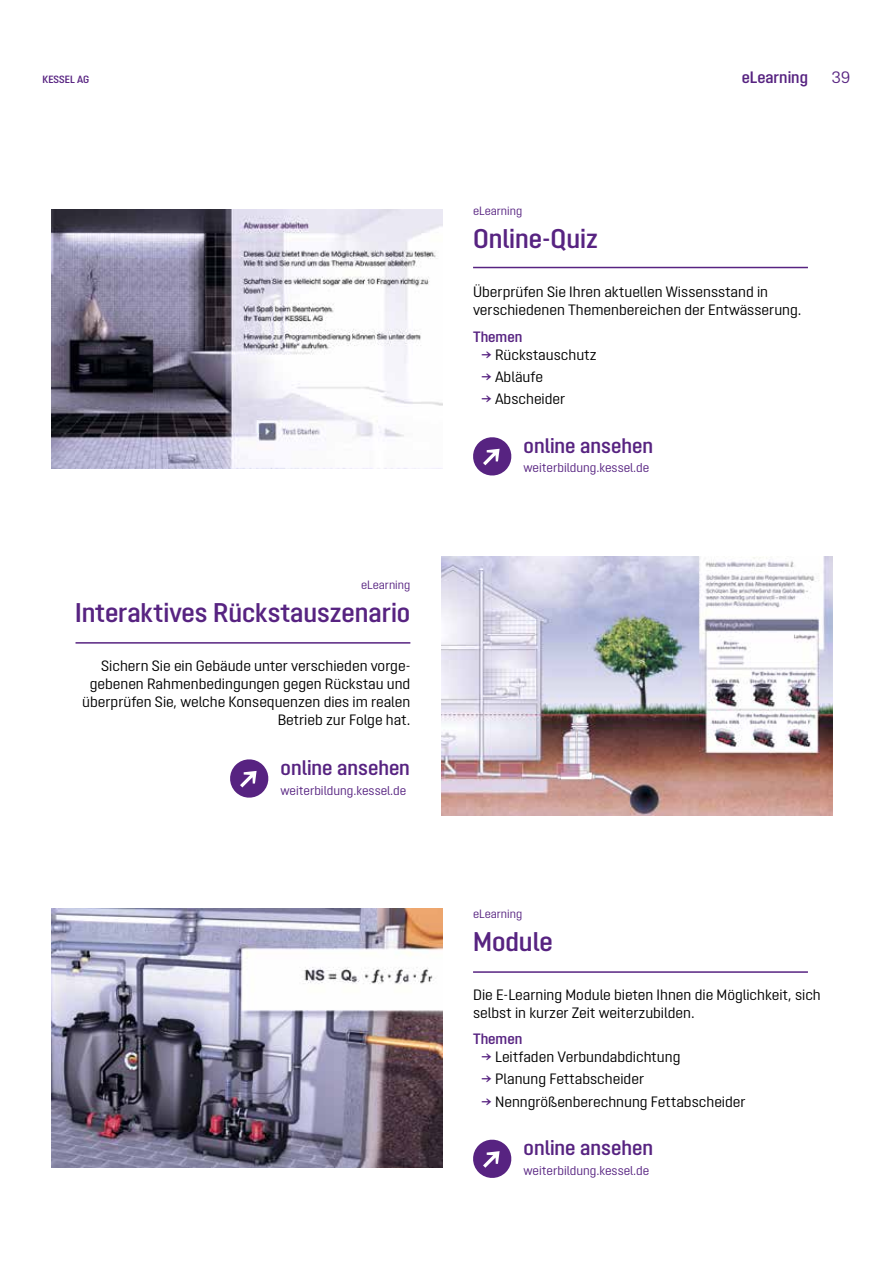
<style>
.page{position:relative;width:893px;height:1263px;background:#fff}
.page>*{position:absolute;margin:0;border:0;box-sizing:border-box;transform-origin:0 0}
.t1{font:600 27px "Opinion Pro";color:#572381}
.t2{font:600 21px "Opinion Pro";color:#572381}
.t3{font:600 16.5px "Opinion Pro";color:#572381}
.t4{font:16.5px "Opinion Pro";color:#572381}
.t5{font:15px/18px "Opinion Pro";color:#000}
.t6{font:600 15px "Opinion Pro";color:#572381}
.t7{font:12.75px "Opinion Pro";color:#572381}
.t8{font:12px "Opinion Pro";color:#572381}
.t9{font:600 10.5px "Opinion Pro";color:#572381}
.s1{font-weight:600;color:#572381}
</style>
<div class="page">
<hr style="left:473px;top:267px;width:335px;height:1px;background:#572381">
<hr style="left:76px;top:642px;width:334px;height:2px;background:#572381">
<hr style="left:473px;top:971px;width:335px;height:2px;background:#572381">
<svg style="left:473px;top:437px;width:39px;height:39px"></svg>
<svg style="left:230px;top:759px;width:39px;height:39px"></svg>
<svg style="left:473px;top:1139px;width:39px;height:39px"></svg>
<img style="left:51px;top:209px;width:391px;height:259px">
<img style="left:51px;top:909px;width:391px;height:258px">
<img style="left:442px;top:557px;width:391px;height:258px">
<p class="t9" style="left:43px;top:74px;width:48px">KESSEL AG</p>
<p class="t3" style="left:742px;top:68px;width:68px">eLearning</p>
<p class="t4" style="left:831px;top:68px;width:21px">39</p>
<p class="t8" style="left:473px;top:204px;width:51px">eLearning</p>
<h1 class="t1" style="left:473px;top:223px;width:126px">Online-Quiz</h1>
<p class="t5" style="left:473px;top:283px;width:330px">Überprüfen Sie Ihren aktuellen Wissensstand in verschiedenen Themenbereichen der Entwässerung.</p>
<p class="t6" style="left:473px;top:328px;width:51px">Themen</p>
<p class="t5" style="left:482px;top:345px;width:117px"><span class="s1">→</span> Rückstauschutz</p>
<p class="t5" style="left:482px;top:368px;width:63px"><span class="s1">→</span> Abläufe</p>
<p class="t5" style="left:482px;top:390px;width:85px"><span class="s1">→</span> Abscheider</p>
<p class="t8" style="left:361px;top:578px;width:51px">eLearning</p>
<h1 class="t1" style="left:75px;top:597px;width:337px">Interaktives Rückstauszenario</h1>
<p class="t5" style="left:82px;top:657px;width:330px;text-align:right">Sichern Sie ein Gebäude unter verschieden vorge&shy;gebenen Rahmenbedingungen gegen Rückstau und überprüfen Sie, welche Konsequenzen dies im realen Betrieb zur Folge hat.</p>
<h2 class="t2" style="left:281px;top:755px;width:131px">online ansehen</h2>
<p class="t7" style="left:281px;top:783px;width:127px">weiterbildung.kessel.de</p>
<h2 class="t2" style="left:524px;top:433px;width:131px">online ansehen</h2>
<p class="t7" style="left:524px;top:461px;width:127px">weiterbildung.kessel.de</p>
<p class="t8" style="left:473px;top:906px;width:51px">eLearning</p>
<h1 class="t1" style="left:473px;top:925px;width:81px">Module</h1>
<p class="t5" style="left:473px;top:985px;width:349px">Die E-Learning Module bieten Ihnen die Möglichkeit, sich selbst in kurzer Zeit weiterzubilden.</p>
<p class="t6" style="left:473px;top:1030px;width:51px">Themen</p>
<p class="t5" style="left:482px;top:1048px;width:200px"><span class="s1">→</span> Leitfaden Verbundabdichtung</p>
<p class="t5" style="left:482px;top:1070px;width:164px"><span class="s1">→</span> Planung Fettabscheider</p>
<p class="t5" style="left:482px;top:1092px;width:266px"><span class="s1">→</span> Nenngrößenberechnung Fettabscheider</p>
<h2 class="t2" style="left:524px;top:1136px;width:131px">online ansehen</h2>
<p class="t7" style="left:524px;top:1163px;width:127px">weiterbildung.kessel.de</p>
</div>
